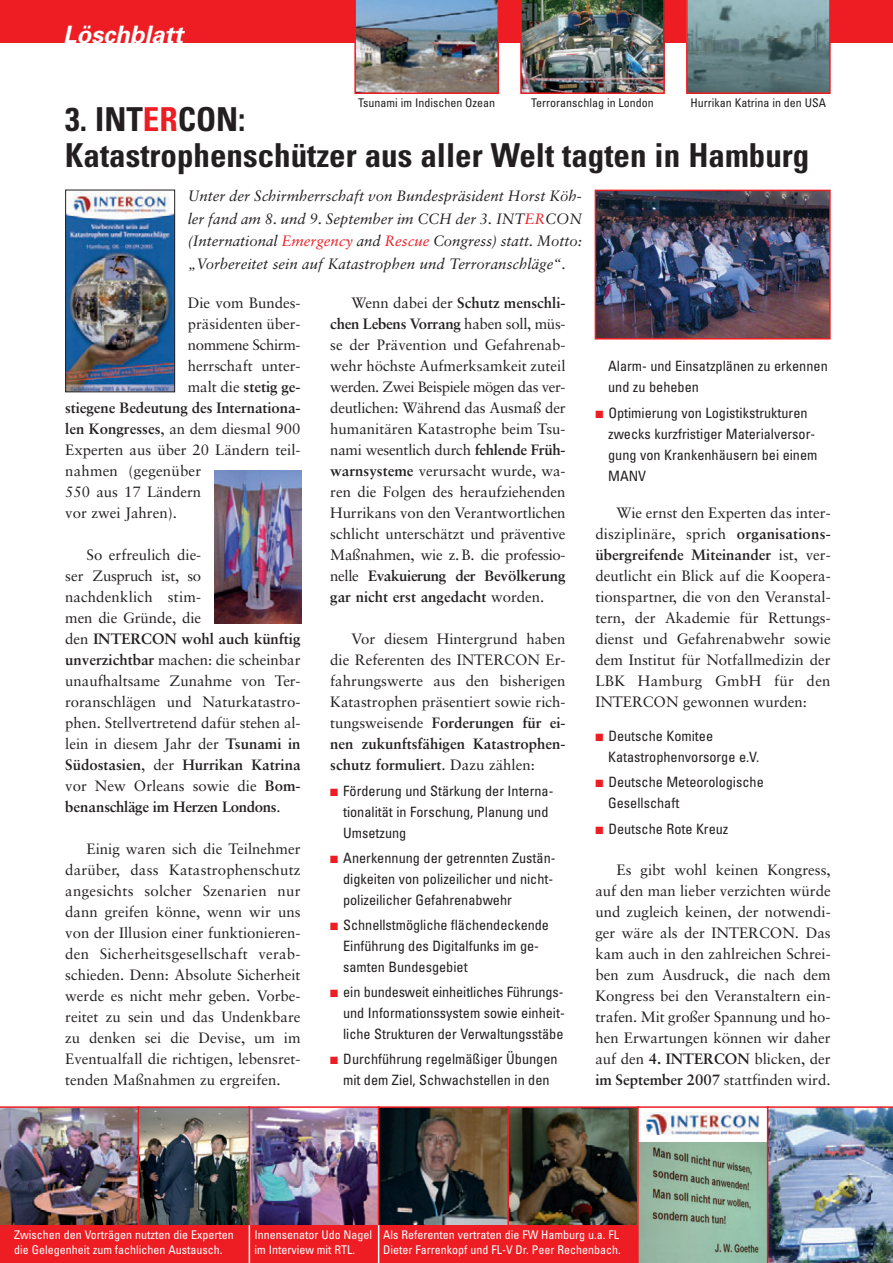
<style>
.page{position:relative;width:893px;height:1263px;background:#fff}
.page>*{position:absolute;margin:0;border:0;box-sizing:border-box;transform-origin:0 0}
.t1{font:700 condensed 33px/36px "Univers";color:#231f20}
.t2{font:italic 700 24px "Univers";color:#fff}
.t3{font:15px/21px "Sabon";color:#231f20;text-align:justify}
.t4{font:italic 15px/22.5px "Sabon";color:#231f20;text-align:justify}
.t5{font:700 15px "Sabon";letter-spacing:-.005em;color:#231f20}
.t6{font:15px "Sabon";letter-spacing:-.02em;color:#231f20}
.t7{font:condensed 14.25px/21px "Univers";color:#231f20}
.t8{font:condensed 12px/15px "Univers";color:#fff}
.t9{font:condensed 12px "Univers";color:#231f20}
.s1{color:#ee1d23}
.s2{font-weight:400}
.s3{font-weight:700}
</style>
<div class="page">
<img style="left:0;top:0;width:893px;height:1263px">
<h2 class="t2" style="left:63px;top:26px;width:126px">Löschblatt</h2>
<p class="t9" style="left:358px;top:98px;width:139px">Tsunami im Indischen Ozean</p>
<p class="t9" style="left:531px;top:98px;width:124px">Terroranschlag in London</p>
<p class="t9" style="left:690px;top:98px;width:137px">Hurrikan Katrina in den USA</p>
<h1 class="t1" style="left:65px;top:104px;width:746px">3. INT<span class="s1">ER</span>CON:<br>Katastrophenschützer aus aller Welt tagten in Hamburg</h1>
<p class="t4" style="left:188px;top:186px;width:396px">Unter der Schirmherrschaft von Bundespräsident Horst Köh&shy;ler fand am 8. und 9. September im CCH der 3. INT<span class="s1">ER</span>CON (International <span class="s1">Emergency</span> and <span class="s1">Rescue</span> Congress) statt. Motto: „Vorbereitet sein auf Katastrophen und Terroranschläge“.</p>
<p class="t3" style="left:188px;top:294px;width:114px">Die vom Bundes-</p>
<p class="t3" style="left:188px;top:315px;width:114px">präsidenten über-</p>
<p class="t6" style="left:188px;top:339px;width:114px">nommene Schirm-</p>
<p class="t3" style="left:188px;top:357px;width:114px">herrschaft unter-</p>
<p class="t5" style="left:188px;top:381px;width:114px"><span class="s2">malt die</span> stetig ge-</p>
<p class="t5" style="left:65px;top:402px;width:237px">stiegene Bedeutung des Internationa-</p>
<p class="t3" style="left:65px;top:420px;width:237px"><span class="s3">len Kongresses</span>, an dem diesmal 900</p>
<p class="t3" style="left:65px;top:441px;width:237px">Experten aus über 20 Ländern teil-</p>
<p class="t3" style="left:65px;top:462px;width:138px">nahmen (gegenüber</p>
<p class="t3" style="left:65px;top:483px;width:138px">550 aus 17 Ländern</p>
<p class="t3" style="left:65px;top:504px;width:113px">vor zwei Jahren).</p>
<p class="t3" style="left:65px;top:546px;width:237px;text-align:left;text-indent:21px">So erfreulich die-<br>ser Zuspruch ist, so<br>nachdenklich stim-<br>men die Gründe, die<br>den <span class="s3">INTERCON wohl auch künftig unverzichtbar</span> machen: die scheinbar unaufhaltsame Zunahme von Ter&shy;roranschlägen und Naturkatastro&shy;phen. Stellvertretend dafür stehen al&shy;lein in diesem Jahr der <span class="s3">Tsunami in<br>Südostasien</span>, der <span class="s3">Hurrikan Katrina </span>vor New Orleans sowie die <span class="s3">Bom&shy;benanschläge im Herzen Londons</span>.</p>
<p class="t3" style="left:65px;top:840px;width:237px;text-indent:21px">Einig waren sich die Teilnehmer darüber, dass Katastrophenschutz angesichts solcher Szenarien nur dann greifen könne, wenn wir uns von der Illusion einer funktionieren&shy;den Sicherheitsgesellschaft verab&shy;schieden. Denn: Absolute Sicherheit werde es nicht mehr geben. Vorbe&shy;reitet zu sein und das Undenkbare zu denken sei die Devise, um im Eventualfall die richtigen, lebensret&shy;tenden Maßnahmen zu ergreifen.</p>
<p class="t3" style="left:330px;top:294px;width:237px;text-indent:21px">Wenn dabei der <span class="s3">Schutz menschli&shy;chen Lebens Vorrang</span> haben soll, müs&shy;se der Prävention und Gefahrenab&shy;wehr höchste Aufmerksamkeit zuteil werden. Zwei Beispiele mögen das ver&shy;deutlichen: Während das Ausmaß der humanitären Katastrophe beim Tsu&shy;nami wesentlich durch <span class="s3">fehlende Früh&shy;warnsysteme</span> verursacht wurde, wa&shy;ren die Folgen des heraufziehenden Hurrikans von den Verantwortlichen schlicht unterschätzt und präventive Maßnahmen, wie z. B. die professio&shy;nelle <span class="s3">Evakuierung der Bevölkerung gar nicht erst angedacht</span> worden.</p>
<p class="t3" style="left:330px;top:630px;width:237px;text-indent:21px">Vor diesem Hintergrund haben die Referenten des INTERCON Er&shy;fahrungswerte aus den bisherigen Katastrophen präsentiert sowie rich&shy;tungsweisende <span class="s3">Forderungen für ei&shy;nen zukunftsfähigen Katastrophen&shy;schutz formuliert</span>. Dazu zählen:</p>
<p class="t7" style="left:343px;top:781px;width:212px;text-indent:-13px"><span class="s1">■</span> Förderung und Stärkung der Interna&shy;tionalität in Forschung, Planung und<br>Umsetzung</p>
<p class="t7" style="left:343px;top:848px;width:214px;text-indent:-13px"><span class="s1">■</span> Anerkennung der getrennten Zustän&shy;digkeiten von polizeilicher und nicht&shy;polizeilicher Gefahrenabwehr</p>
<p class="t7" style="left:343px;top:916px;width:208px;text-indent:-13px"><span class="s1">■</span> Schnellstmögliche flächendeckende<br>Einführung des Digitalfunks im ge&shy;samten Bundesgebiet</p>
<p class="t7" style="left:343px;top:983px;width:223px;text-align:justify;text-indent:-13px"><span class="s1">■</span> ein bundesweit einheitliches Führungs&shy;und Informationssystem sowie einheit&shy;liche Strukturen der Verwaltungsstäbe</p>
<p class="t7" style="left:330px;top:1050px;width:229px;text-align:center"><span class="s1">■</span> Durchführung regelmäßiger Übungen mit dem Ziel, Schwachstellen in den</p>
<p class="t7" style="left:608px;top:357px;width:221px">Alarm- und Einsatzplänen zu erkennen und zu beheben</p>
<p class="t7" style="left:608px;top:403px;width:211px;text-indent:-13px"><span class="s1">■</span> Optimierung von Logistikstrukturen zwecks kurzfristiger Materialversor&shy;gung von Krankenhäusern bei einem<br>MANV</p>
<p class="t3" style="left:595px;top:504px;width:237px;text-indent:21px">Wie ernst den Experten das inter&shy;disziplinäre, sprich <span class="s3">organisations&shy;übergreifende Miteinander</span> ist, ver&shy;deutlicht ein Blick auf die Koopera&shy;tionspartner, die von den Veranstal&shy;tern, der Akademie für Rettungs&shy;dienst und Gefahrenabwehr sowie dem Institut für Notfallmedizin der LBK Hamburg GmbH für den INTERCON gewonnen wurden:</p>
<p class="t7" style="left:608px;top:727px;width:153px;text-indent:-13px"><span class="s1">■</span> Deutsche Komitee<br>Katastrophenvorsorge e.V.</p>
<p class="t7" style="left:608px;top:773px;width:157px;text-indent:-13px"><span class="s1">■</span> Deutsche Meteorologische<br>Gesellschaft</p>
<p class="t7" style="left:595px;top:819px;width:135px"><span class="s1">■</span> Deutsche Rote Kreuz</p>
<p class="t3" style="left:595px;top:861px;width:237px;text-indent:21px">Es gibt wohl keinen Kongress, auf den man lieber verzichten würde und zugleich keinen, der notwendi&shy;ger wäre als der INTERCON. Das kam auch in den zahlreichen Schrei&shy;ben zum Ausdruck, die nach dem Kongress bei den Veranstaltern ein&shy;trafen. Mit großer Spannung und ho&shy;hen Erwartungen können wir daher auf den <span class="s3">4. INTERCON</span> blicken, der <span class="s3">im September 2007</span> stattfinden wird.</p>
<p class="t8" style="left:14px;top:1228px;width:221px">Zwischen den Vorträgen nutzten die Experten die Gelegenheit zum fachlichen Austausch.</p>
<p class="t8" style="left:254px;top:1228px;width:119px">Innensenator Udo Nagel im Interview mit RTL.</p>
<p class="t8" style="left:383px;top:1228px;width:239px">Als Referenten vertraten die FW Hamburg u.a. FL<br>Dieter Farrenkopf und FL-V Dr. Peer Rechenbach.</p>
</div>
